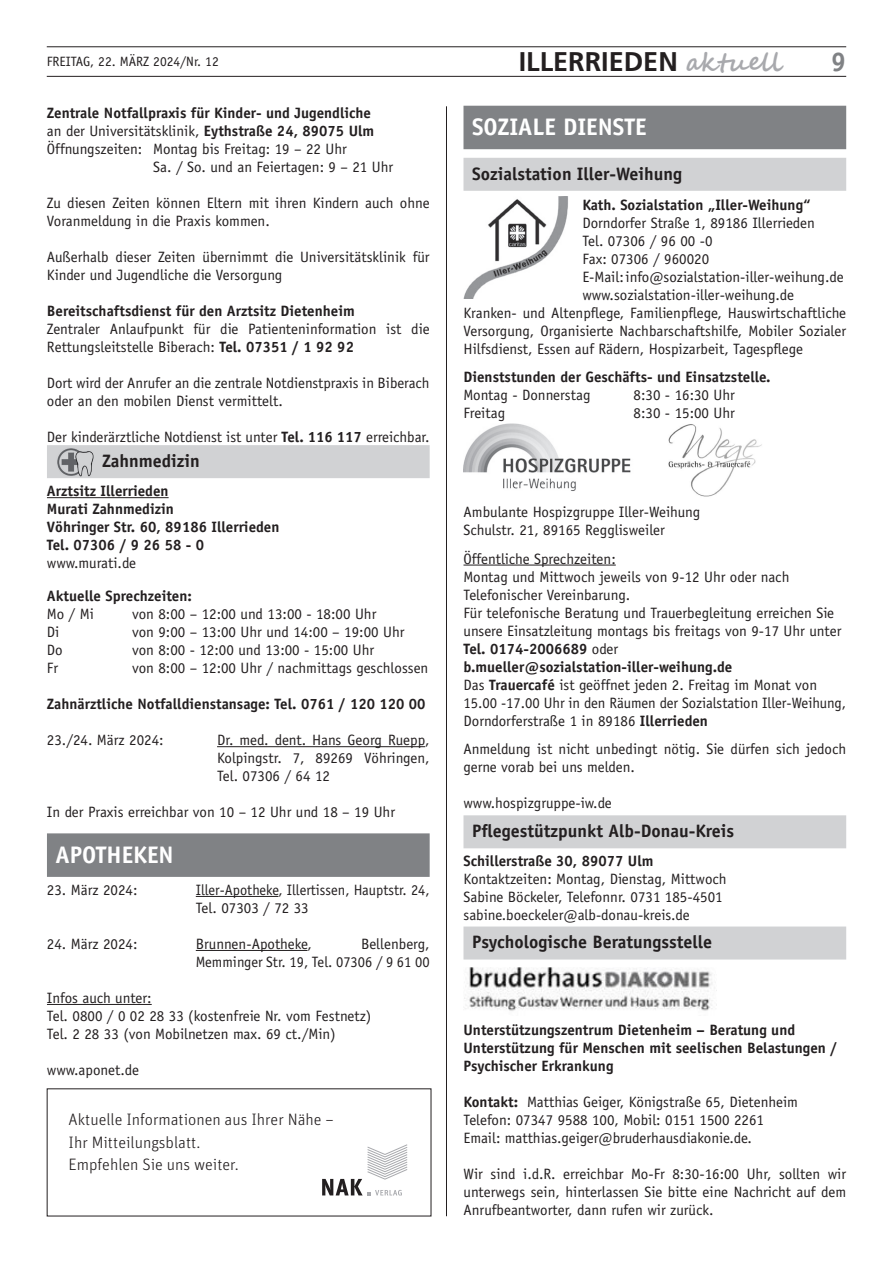
<style>
.page{position:relative;width:893px;height:1263px;background:#fff}
.page>*{position:absolute;margin:0;border:0;box-sizing:border-box;transform-origin:0 0}
.t1{font:700 27px "Frutiger";color:#231f20}
.t2{font:700 27px "Officina Sans";color:#808285}
.t3{font:700 24px "Officina Sans";color:#fff}
.t4{font:700 18px "Officina Sans";color:#231f20}
.t5{font:300 16.5px/22.5px "Unit Pro";color:#231f20}
.t6{font:15px/18px "Officina Sans";color:#231f20}
.t7{font:700 15px/18px "Officina Sans";color:#231f20}
.t8{font:15px/18px "Officina Sans";color:#231f20;scale:.96 1}
.t9{font:13.5px "Officina Sans";color:#231f20}
.s1{font-family:"Segoe Script";font-size:25.5px;color:#a8a9ad}
.s2{font-weight:700}
</style>
<div class="page">
<hr style="left:47px;top:76px;width:799px;height:1px;background:#231f20">
<hr style="left:47px;top:47px;width:799px;height:1px;background:#231f20">
<hr style="left:446px;top:106px;width:1px;height:1110px;background:#231f20">
<hr style="left:463px;top:565px;width:153px;height:1px;background:#231f20">
<div style="left:463px;top:106px;width:383px;height:43px;background:#808285"></div>
<div style="left:463px;top:158px;width:383px;height:33px;background:#d1d2d4"></div>
<img style="left:463px;top:197px;width:105px;height:102px">
<img style="left:464px;top:423px;width:167px;height:68px">
<img style="left:668px;top:424px;width:94px;height:73px">
<div style="left:463px;top:815px;width:383px;height:33px;background:#d1d2d4"></div>
<div style="left:463px;top:926px;width:383px;height:33px;background:#d1d2d4"></div>
<img style="left:464px;top:968px;width:253px;height:43px">
<hr style="left:47px;top:497px;width:122px;height:1px;background:#231f20">
<hr style="left:217px;top:746px;width:208px;height:1px;background:#231f20">
<hr style="left:196px;top:896px;width:82px;height:1px;background:#231f20">
<hr style="left:196px;top:950px;width:112px;height:1px;background:#231f20">
<hr style="left:47px;top:1004px;width:105px;height:1px;background:#231f20">
<div style="left:47px;top:445px;width:383px;height:33px;background:#d1d2d4"></div>
<img style="left:57px;top:448px;width:37px;height:28px">
<div style="left:47px;top:833px;width:383px;height:44px;background:#808285"></div>
<svg style="left:322px;top:1144px;width:86px;height:51px"></svg>
<p class="t9" style="left:47px;top:53px;width:174px">FREITAG, 22. MÄRZ 2024/Nr. 12</p>
<h1 class="t1" style="left:519px;top:46px;width:264px">ILLERRIEDEN <span class="s1">aktuell</span></h1>
<h1 class="t2" style="left:831px;top:45px;width:17px">9</h1>
<p class="t7" style="left:47px;top:104px;width:326px">Zentrale Notfallpraxis für Kinder- und Jugendliche</p>
<p class="t6" style="left:47px;top:122px;width:329px">an der Universitätsklinik, <span class="s2">Eythstraße 24, 89075 Ulm</span></p>
<p class="t6" style="left:47px;top:140px;width:301px">Öffnungszeiten: Montag bis Freitag: 19 – 22 Uhr</p>
<p class="t6" style="left:153px;top:158px;width:242px">Sa. / So. und an Feiertagen: 9 – 21 Uhr</p>
<p class="t6" style="left:47px;top:194px;width:384px">Zu diesen Zeiten können Eltern mit ihren Kindern auch ohne<br>Voranmeldung in die Praxis kommen.</p>
<p class="t6" style="left:47px;top:248px;width:384px">Außerhalb dieser Zeiten übernimmt die Universitätsklinik für<br>Kinder und Jugendliche die Versorgung</p>
<p class="t7" style="left:47px;top:302px;width:309px">Bereitschaftsdienst für den Arztsitz Dietenheim</p>
<p class="t6" style="left:47px;top:320px;width:384px">Zentraler Anlaufpunkt für die Patienteninformation ist die<br>Rettungsleitstelle Biberach: <span class="s2">Tel. 07351 / 1 92 92</span></p>
<p class="t6" style="left:47px;top:374px;width:384px">Dort wird der Anrufer an die zentrale Notdienstpraxis in Biberach oder an den mobilen Dienst vermittelt.</p>
<p class="t6" style="left:47px;top:428px;width:384px">Der kinderärztliche Notdienst ist unter <span class="s2">Tel. 116 117</span> erreichbar.</p>
<p class="t4" style="left:102px;top:450px;width:99px">Zahnmedizin</p>
<p class="t7" style="left:47px;top:482px;width:234px">Arztsitz Illerrieden<br>Murati Zahnmedizin<br>Vöhringer Str. 60, 89186 Illerrieden<br>Tel. 07306 / 9 26 58 - 0</p>
<p class="t6" style="left:47px;top:554px;width:91px">www.murati.de</p>
<p class="t7" style="left:47px;top:587px;width:146px">Aktuelle Sprechzeiten:</p>
<p class="t6" style="left:47px;top:605px;width:48px">Mo / Mi</p>
<p class="t6" style="left:132px;top:605px;width:246px">von 8:00 – 12:00 und 13:00 - 18:00 Uhr</p>
<p class="t6" style="left:47px;top:623px;width:14px">Di</p>
<p class="t6" style="left:132px;top:623px;width:274px">von 9:00 – 13:00 Uhr und 14:00 – 19:00 Uhr</p>
<p class="t6" style="left:47px;top:641px;width:17px">Do</p>
<p class="t6" style="left:132px;top:641px;width:244px">von 8:00 - 12:00 und 13:00 - 15:00 Uhr</p>
<p class="t6" style="left:47px;top:659px;width:13px">Fr</p>
<p class="t6" style="left:132px;top:659px;width:298px">von 8:00 – 12:00 Uhr / nachmittags geschlossen</p>
<p class="t7" style="left:47px;top:695px;width:380px">Zahnärztliche Notfalldienstansage: Tel. 0761 / 120 120 00</p>
<p class="t6" style="left:47px;top:731px;width:118px">23./24. März 2024:</p>
<p class="t6" style="left:217px;top:731px;width:214px;text-align:justify">Dr. med. dent. Hans Georg Ruepp, Kolpingstr. 7, 89269 Vöhringen, Tel. 07306 / 64 12</p>
<p class="t6" style="left:47px;top:803px;width:350px">In der Praxis erreichbar von 10 – 12 Uhr und 18 – 19 Uhr</p>
<h2 class="t3" style="left:55px;top:839px;width:120px">APOTHEKEN</h2>
<p class="t6" style="left:47px;top:881px;width:92px">23. März 2024:</p>
<p class="t8" style="left:196px;top:881px;width:245px">Iller-Apotheke, Illertissen, Hauptstr. 24,<br>Tel. 07303 / 72 33</p>
<p class="t6" style="left:47px;top:935px;width:92px">24. März 2024:</p>
<p class="t6" style="left:196px;top:935px;width:118px">Brunnen-Apotheke,</p>
<p class="t6" style="left:196px;top:935px;width:235px;text-align:right">Bellenberg,<br>Memminger Str. 19, Tel. 07306 / 9 61 00</p>
<p class="t6" style="left:47px;top:989px;width:326px">Infos auch unter:<br>Tel. 0800 / 0 02 28 33 (kostenfreie Nr. vom Festnetz)<br>Tel. 2 28 33 (von Mobilnetzen max. 69 ct./Min)</p>
<p class="t6" style="left:47px;top:1061px;width:93px">www.aponet.de</p>
<p class="t5" style="left:69px;top:1108px;width:267px">Aktuelle Informationen aus Ihrer Nähe –<br>Ihr Mitteilungsblatt.<br>Empfehlen Sie uns weiter.</p>
<h2 class="t3" style="left:472px;top:112px;width:176px">SOZIALE DIENSTE</h2>
<p class="t4" style="left:472px;top:162px;width:212px">Sozialstation Iller-Weihung</p>
<p class="t7" style="left:582px;top:195px;width:230px">Kath. Sozialstation „Iller-Weihung“</p>
<p class="t6" style="left:582px;top:214px;width:234px">Dorndorfer Straße 1, 89186 Illerrieden</p>
<p class="t6" style="left:582px;top:232px;width:132px">Tel. 07306 / 96 00 -0</p>
<p class="t6" style="left:582px;top:250px;width:128px">Fax: 07306 / 960020</p>
<p class="t6" style="left:582px;top:268px;width:263px">E-Mail:info@sozialstation-iller-weihung.de</p>
<p class="t6" style="left:582px;top:286px;width:213px">www.sozialstation-iller-weihung.de</p>
<p class="t6" style="left:463px;top:304px;width:384px">Kranken- und Altenpflege, Familienpflege, Hauswirtschaftliche</p>
<p class="t6" style="left:463px;top:322px;width:384px">Versorgung, Organisierte Nachbarschaftshilfe, Mobiler Sozialer</p>
<p class="t6" style="left:463px;top:340px;width:341px">Hilfsdienst, Essen auf Rädern, Hospizarbeit, Tagespflege</p>
<p class="t7" style="left:463px;top:368px;width:309px">Dienststunden der Geschäfts- und Einsatzstelle.</p>
<p class="t6" style="left:463px;top:386px;width:129px">Montag - Donnerstag</p>
<p class="t6" style="left:634px;top:386px;width:103px">8:30 - 16:30 Uhr</p>
<p class="t6" style="left:463px;top:404px;width:43px">Freitag</p>
<p class="t6" style="left:634px;top:404px;width:103px">8:30 - 15:00 Uhr</p>
<p class="t6" style="left:463px;top:503px;width:238px">Ambulante Hospizgruppe Iller-Weihung<br>Schulstr. 21, 89165 Regglisweiler</p>
<p class="t6" style="left:463px;top:549px;width:384px">Öffentliche Sprechzeiten:<br>Montag und Mittwoch jeweils von 9-12 Uhr oder nach Telefonischer Vereinbarung.<br>Für telefonische Beratung und Trauerbegleitung erreichen Sie unsere Einsatzleitung montags bis freitags von 9-17 Uhr unter <span class="s2">Tel. 0174-2006689</span> oder <span class="s2">b.mueller@sozialstation-iller-weihung.de<br></span>Das <span class="s2">Trauercafé</span> ist geöffnet jeden 2. Freitag im Monat von 15.00 -17.00 Uhr in den Räumen der Sozialstation Iller-Weihung, Dorndorferstraße 1 in 89186 <span class="s2">Illerrieden</span></p>
<p class="t6" style="left:463px;top:740px;width:384px">Anmeldung ist nicht unbedingt nötig. Sie dürfen sich jedoch gerne vorab bei uns melden.</p>
<p class="t6" style="left:463px;top:794px;width:150px">www.hospizgruppe-iw.de</p>
<p class="t4" style="left:472px;top:820px;width:264px">Pflegestützpunkt Alb-Donau-Kreis</p>
<p class="t7" style="left:463px;top:852px;width:192px">Schillerstraße 30, 89077 Ulm</p>
<p class="t6" style="left:463px;top:870px;width:265px">Kontaktzeiten: Montag, Dienstag, Mittwoch<br>Sabine Böckeler, Telefonnr. 0731 185-4501 sabine.boeckeler@alb-donau-kreis.de</p>
<p class="t4" style="left:472px;top:931px;width:242px">Psychologische Beratungsstelle</p>
<p class="t7" style="left:463px;top:1020px;width:375px">Unterstützungszentrum Dietenheim – Beratung und<br>Unterstützung für Menschen mit seelischen Belastungen /<br>Psychischer Erkrankung</p>
<p class="t6" style="left:463px;top:1093px;width:336px"><span class="s2">Kontakt:</span> Matthias Geiger, Königstraße 65, Dietenheim<br>Telefon: 07347 9588 100, Mobil: 0151 1500 2261<br>Email: matthias.geiger@bruderhausdiakonie.de.</p>
<p class="t6" style="left:463px;top:1165px;width:384px;text-align:justify">Wir sind i.d.R. erreichbar Mo-Fr 8:30-16:00 Uhr, sollten wir unterwegs sein, hinterlassen Sie bitte eine Nachricht auf dem Anrufbeantworter, dann rufen wir zurück.</p>
</div>
